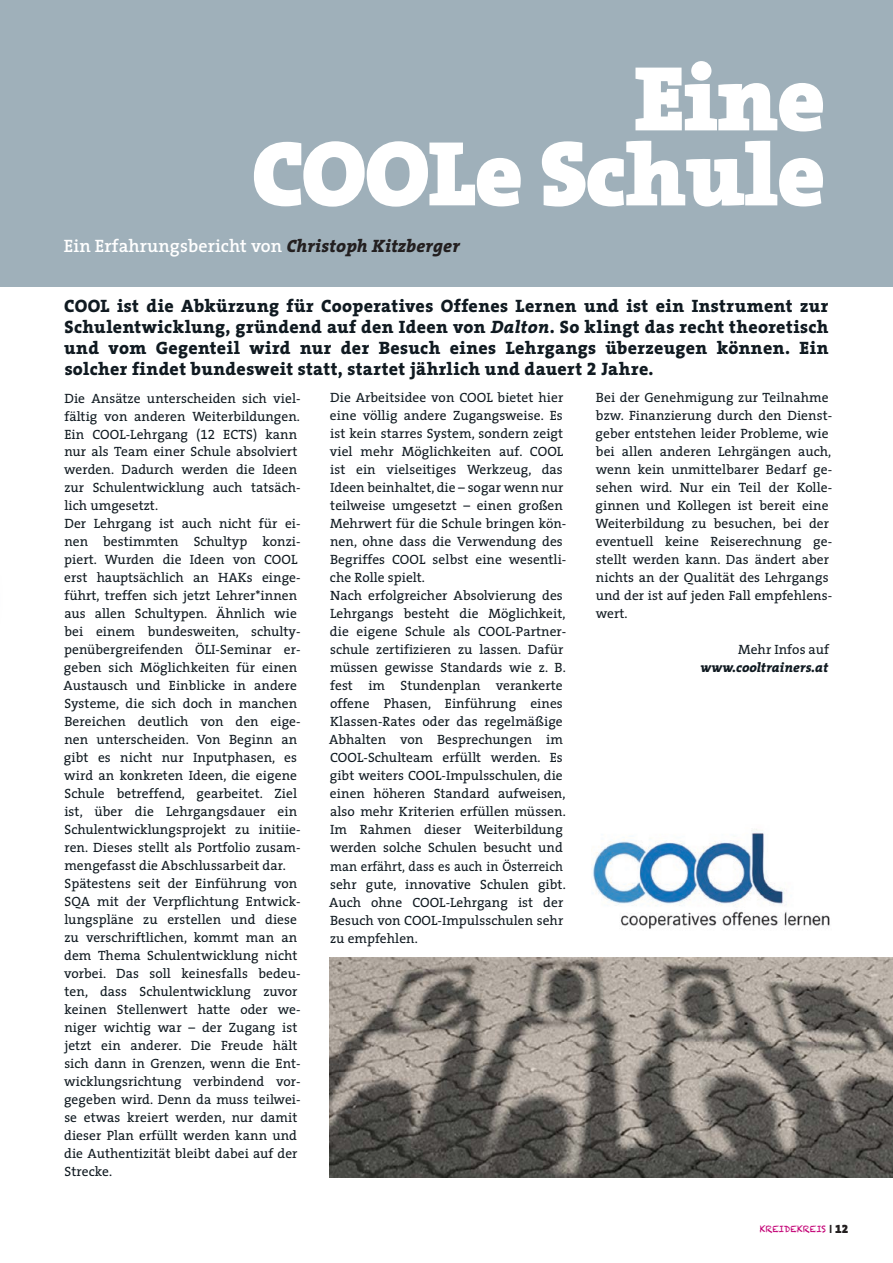
<style>
.page{position:relative;width:893px;height:1263px;background:#fff}
.page>*{position:absolute;margin:0;border:0;box-sizing:border-box;transform-origin:0 0}
.t1{font:900 93px/75px "The Serif";letter-spacing:-.02em;color:#fff;text-align:right}
.t2{font:800 18px/21px "The Serif";letter-spacing:.02em;color:#101a21;text-align:justify}
.t3{font:600 18px "The Serif";letter-spacing:.005em;color:#fff}
.t4{font:13.5px/18px "The Serif";letter-spacing:.005em;color:#101a21}
.t5{font:italic 800 13.5px "The Serif";letter-spacing:.005em;color:#101a21}
.t6{font:9px "Chalkduster";letter-spacing:-.01em;color:#c30175}
.s1{font-size:88.35px}
.s2{font-weight:800;font-style:italic;color:#231f20}
.s3{font-style:italic}
.s4{font-family:"The Serif Extra Bold Expert";font-weight:400}
.s5{font-family:"The Serif Expert"}
.s6{font-family:"The Sans";font-weight:700;font-size:12px;color:#231f20}
.s7{font-family:"The Serif Black Expert";font-size:12px;color:#231f20}
</style>
<div class="page">
<div style="left:0;top:0;width:893px;height:287px;background:#9fb0ba"></div>
<hr style="left:0;top:522px;width:3px;height:353px;background:#8c9faa">
<img style="left:330px;top:958px;width:563px;height:220px">
<img style="left:592px;top:829px;width:238px;height:100px">
<h1 class="t1" style="left:251px;top:60px;width:576px">Eine<br>COOLe Sc<span class="s1">h</span>u<span class="s1">l</span>e</h1>
<h2 class="t3" style="left:64px;top:231px;width:397px">Ein Erfahrungsbericht von <span class="s2">Christoph Kitzberger</span></h2>
<p class="t2" style="left:64px;top:295px;width:766px">COOL ist die Abkürzung für Cooperatives Offenes Lernen und ist ein Instrument zur Schulentwicklung, gründend auf den Ideen von <span class="s3">Dalton</span>. So klingt das recht theoretisch und vom Gegenteil wird nur der Besuch eines Lehrgangs überzeugen können. Ein solcher findet bundesweit statt, startet jährlich und dauert <span class="s4">2</span> Jahre.</p>
<p class="t4" style="left:63px;top:388px;width:239px">Die Ansätze unterscheiden sich viel&shy;fältig von anderen Weiterbildungen.<br>Ein COOL-Lehrgang (<span class="s5">12</span> ECTS) kann nur als Team einer Schule absolviert werden. Dadurch werden die Ideen zur Schulentwicklung auch tatsäch&shy;lich umgesetzt.<br>Der Lehrgang ist auch nicht für ei&shy;nen bestimmten Schultyp konzi&shy;piert. Wurden die Ideen von COOL erst hauptsächlich an HAKs einge&shy;führt, treffen sich jetzt Lehrer*innen aus allen Schultypen. Ähnlich wie bei einem bundesweiten, schulty&shy;penübergreifenden ÖLI-Seminar er&shy;geben sich Möglichkeiten für einen Austausch und Einblicke in andere Systeme, die sich doch in manchen Bereichen deutlich von den eige&shy;nen unterscheiden. Von Beginn an gibt es nicht nur Inputphasen, es wird an konkreten Ideen, die eigene Schule betreffend, gearbeitet. Ziel ist, über die Lehrgangsdauer ein Schulentwicklungsprojekt zu initiie&shy;ren. Dieses stellt als Portfolio zusam&shy;mengefasst die Abschlussarbeit dar.<br>Spätestens seit der Einführung von SQA mit der Verpflichtung Entwick&shy;lungspläne zu erstellen und diese zu verschriftlichen, kommt man an dem Thema Schulentwicklung nicht vorbei. Das soll keinesfalls bedeu&shy;ten, dass Schulentwicklung zuvor keinen Stellenwert hatte oder we&shy;niger wichtig war – der Zugang ist jetzt ein anderer. Die Freude hält sich dann in Grenzen, wenn die Ent&shy;wicklungsrichtung verbindend vor&shy;gegeben wird. Denn da muss teilwei&shy;se etwas kreiert werden, nur damit dieser Plan erfüllt werden kann und die Authentizität bleibt dabei auf der Strecke.</p>
<p class="t4" style="left:329px;top:388px;width:239px">Die Arbeitsidee von COOL bietet hier eine völlig andere Zugangsweise. Es ist kein starres System, sondern zeigt viel mehr Möglichkeiten auf. COOL ist ein vielseitiges Werkzeug, das Ideen beinhaltet, die – sogar wenn nur teilweise umgesetzt – einen großen Mehrwert für die Schule bringen kön&shy;nen, ohne dass die Verwendung des Begriffes COOL selbst eine wesentli&shy;che Rolle spielt.<br>Nach erfolgreicher Absolvierung des Lehrgangs besteht die Möglichkeit, die eigene Schule als COOL-Partner&shy;schule zertifizieren zu lassen. Dafür müssen gewisse Standards wie z. B. fest im Stundenplan verankerte offene Phasen, Einführung eines Klassen-Rates oder das regelmäßige Abhalten von Besprechungen im COOL-Schulteam erfüllt werden. Es gibt weiters COOL-Impulsschulen, die einen höheren Standard aufweisen, also mehr Kriterien erfüllen müssen.<br>Im Rahmen dieser Weiterbildung werden solche Schulen besucht und man erfährt, dass es auch in Österreich sehr gute, innovative Schulen gibt.<br>Auch ohne COOL-Lehrgang ist der Besuch von COOL-Impulsschulen sehr zu empfehlen.</p>
<p class="t4" style="left:595px;top:388px;width:238px">Bei der Genehmigung zur Teilnahme bzw. Finanzierung durch den Dienst&shy;geber entstehen leider Probleme, wie bei allen anderen Lehrgängen auch, wenn kein unmittelbarer Bedarf ge&shy;sehen wird. Nur ein Teil der Kolle&shy;ginnen und Kollegen ist bereit eine Weiterbildung zu besuchen, bei der eventuell keine Reiserechnung ge&shy;stellt werden kann. Das ändert aber nichts an der Qualität des Lehrgangs und der ist auf jeden Fall empfehlens&shy;wert.</p>
<p class="t4" style="left:738px;top:640px;width:92px">Mehr Infos auf</p>
<p class="t5" style="left:700px;top:656px;width:130px">www.cooltrainers.at</p>
<p class="t6" style="left:760px;top:1224px;width:90px">KREIDEKREIS <span class="s6">I</span> <span class="s7">12</span></p>
</div>
